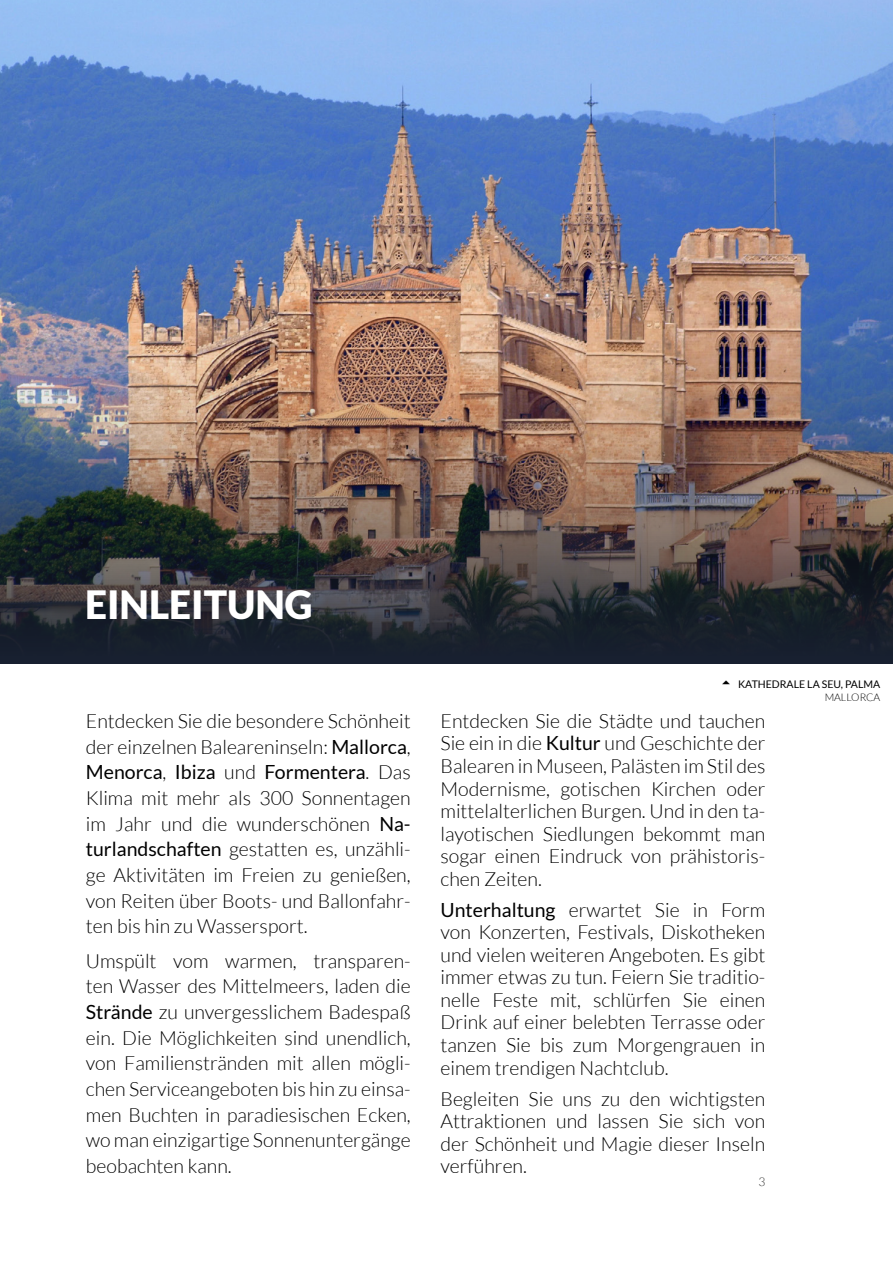
<style>
.page{position:relative;width:893px;height:1263px;background:#fff}
.page>*{position:absolute;margin:0;border:0;box-sizing:border-box;transform-origin:0 0}
.t1{font:900 39px "Lato";color:#fff}
.t2{font:300 19.5px/22.5px "Lato";color:#000;text-align:justify}
.t3{font:300 12px "Lato";color:#363635}
.t4{font:10.5px "Lato";color:#000}
.t5{font:300 10.5px "Lato";color:#000}
.s1{font-weight:400}
</style>
<div class="page">
<img style="left:0;top:0;width:893px;height:232px">
<img style="left:0;top:232px;width:893px;height:431px">
<h1 class="t1" style="left:85px;top:582px;width:229px">EINLEITUNG</h1>
<p class="t2" style="left:86px;top:708px;width:326px;line-height:25.7px">Entdecken Sie die besondere Schönheit der einzelnen Baleareninseln: <span class="s1">Mallorca</span>, <span class="s1">Menorca</span>, <span class="s1">Ibiza</span> und <span class="s1">Formentera</span>. Das Klima mit mehr als 300 Sonnentagen im Jahr und die wunderschönen <span class="s1">Na&shy;turlandschaften</span> gestatten es, unzähli&shy;ge Aktivitäten im Freien zu genießen, von Reiten über Boots- und Ballonfahr&shy;ten bis hin zu Wassersport.</p>
<p class="t2" style="left:86px;top:948px;width:326px;line-height:25.7px">Umspült vom warmen, transparen&shy;ten Wasser des Mittelmeers, laden die <span class="s1">Strände</span> zu unvergesslichem Badespaß ein. Die Möglichkeiten sind unendlich, von Familienstränden mit allen mögli&shy;chen Serviceangeboten bis hin zu einsa&shy;men Buchten in paradiesischen Ecken, wo man einzigartige Sonnenuntergänge beobachten kann.</p>
<p class="t4" style="left:738px;top:679px;width:144px">KATHEDRALE LA SEU, PALMA</p>
<p class="t5" style="left:825px;top:692px;width:57px">MALLORCA</p>
<p class="t2" style="left:440px;top:710px;width:326px">Entdecken Sie die Städte und tauchen Sie ein in die <span class="s1">Kultur</span> und Geschichte der Balearen in Museen, Palästen im Stil des Modernisme, gotischen Kirchen oder mittelalterlichen Burgen. Und in den ta&shy;layotischen Siedlungen bekommt man sogar einen Eindruck von prähistoris&shy;chen Zeiten.</p>
<p class="t2" style="left:440px;top:898px;width:326px"><span class="s1">Unterhaltung</span> erwartet Sie in Form von Konzerten, Festivals, Diskotheken und vielen weiteren Angeboten. Es gibt immer etwas zu tun. Feiern Sie traditio&shy;nelle Feste mit, schlürfen Sie einen Drink auf einer belebten Terrasse oder tanzen Sie bis zum Morgengrauen in einem trendigen Nachtclub.</p>
<p class="t2" style="left:440px;top:1087px;width:326px">Begleiten Sie uns zu den wichtigsten Attraktionen und lassen Sie sich von der Schönheit und Magie dieser Inseln verführen.</p>
<p class="t3" style="left:758px;top:1175px;width:8px">3</p>
</div>
